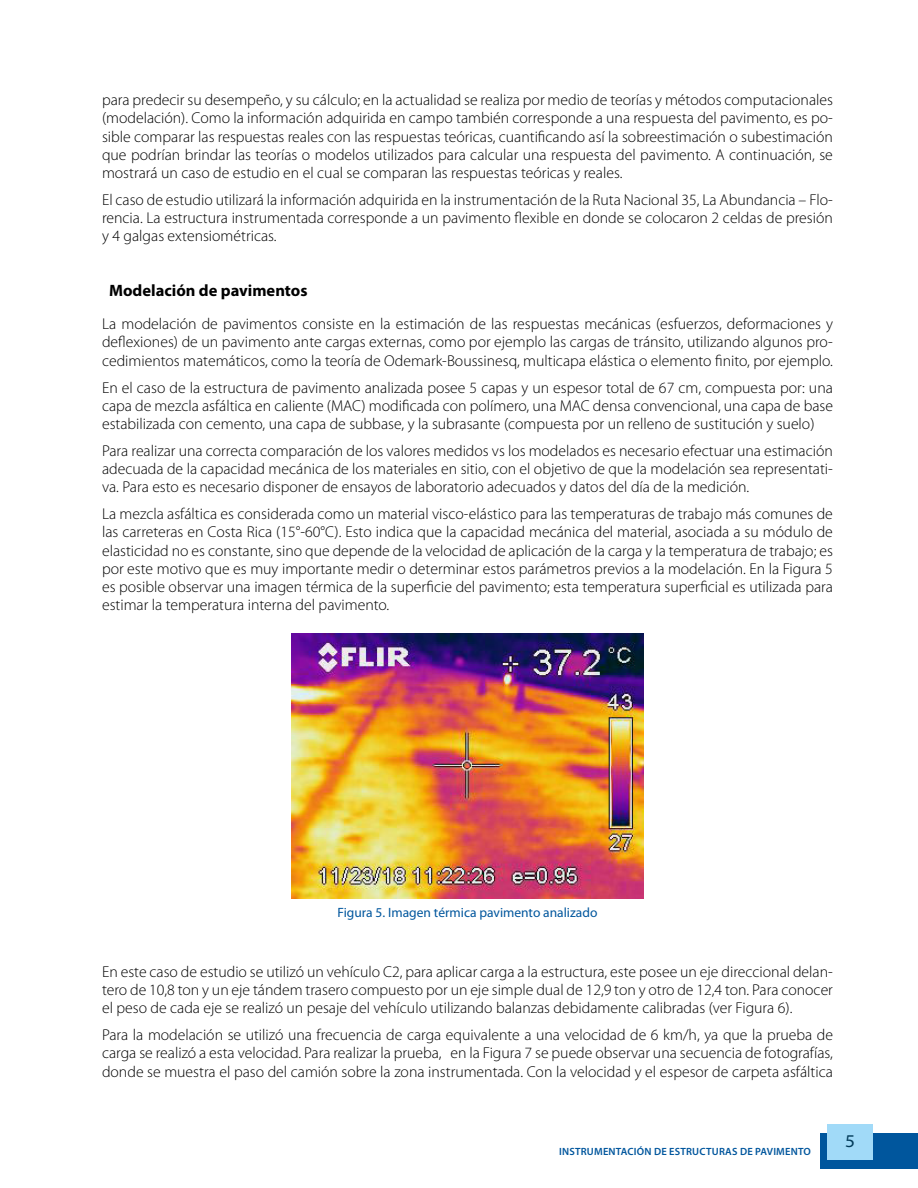
<style>
.page{position:relative;width:918px;height:1188px;background:#fff}
.page>*{position:absolute;margin:0;border:0;box-sizing:border-box;transform-origin:0 0}
.t1{font:semi-expanded 18px "Myriad Pro";color:#023b5a}
.t2{font:700 16.5px "Myriad Pro";color:#000}
.t3{font:300 15.75px/18.1px "Myriad Pro";color:#000;text-align:justify}
.t4{font:13.5px "Myriad Pro";color:#00569d}
.t5{font:600 10.5px "Myriad Pro";letter-spacing:.02em;color:#00569d}
</style>
<div class="page">
<div style="left:820px;top:1134px;width:98px;height:35px;background:#00569d"></div>
<div style="left:828px;top:1124px;width:45px;height:35px;background:#a1daf8"></div>
<img style="left:291px;top:634px;width:353px;height:264px">
<p class="t3" style="left:102px;top:91px;width:732px">para predecir su desempeño, y su cálculo; en la actualidad se realiza por medio de teorías y métodos computacionales (modelación). Como la información adquirida en campo también corresponde a una respuesta del pavimento, es po&shy;sible comparar las respuestas reales con las respuestas teóricas, cuantificando así la sobreestimación o subestimación que podrían brindar las teorías o modelos utilizados para calcular una respuesta del pavimento. A continuación, se mostrará un caso de estudio en el cual se comparan las respuestas teóricas y reales.</p>
<p class="t3" style="left:102px;top:191px;width:732px">El caso de estudio utilizará la información adquirida en la instrumentación de la Ruta Nacional 35, La Abundancia – Flo&shy;rencia. La estructura instrumentada corresponde a un pavimento flexible en donde se colocaron 2 celdas de presión y 4 galgas extensiométricas.</p>
<p class="t2" style="left:109px;top:280px;width:200px">Modelación de pavimentos</p>
<p class="t3" style="left:102px;top:315px;width:732px">La modelación de pavimentos consiste en la estimación de las respuestas mecánicas (esfuerzos, deformaciones y deflexiones) de un pavimento ante cargas externas, como por ejemplo las cargas de tránsito, utilizando algunos pro&shy;cedimientos matemáticos, como la teoría de Odemark-Boussinesq, multicapa elástica o elemento finito, por ejemplo.</p>
<p class="t3" style="left:102px;top:379px;width:732px">En el caso de la estructura de pavimento analizada posee 5 capas y un espesor total de 67 cm, compuesta por: una capa de mezcla asfáltica en caliente (MAC) modificada con polímero, una MAC densa convencional, una capa de base estabilizada con cemento, una capa de subbase, y la subrasante (compuesta por un relleno de sustitución y suelo)</p>
<p class="t3" style="left:102px;top:442px;width:732px">Para realizar una correcta comparación de los valores medidos vs los modelados es necesario efectuar una estimación adecuada de la capacidad mecánica de los materiales en sitio, con el objetivo de que la modelación sea representati&shy;va. Para esto es necesario disponer de ensayos de laboratorio adecuados y datos del día de la medición.</p>
<p class="t3" style="left:102px;top:505px;width:732px">La mezcla asfáltica es considerada como un material visco-elástico para las temperaturas de trabajo más comunes de las carreteras en Costa Rica (15°-60°C). Esto indica que la capacidad mecánica del material, asociada a su módulo de elasticidad no es constante, sino que depende de la velocidad de aplicación de la carga y la temperatura de trabajo; es por este motivo que es muy importante medir o determinar estos parámetros previos a la modelación. En la Figura 5 es posible observar una imagen térmica de la superficie del pavimento; esta temperatura superficial es utilizada para estimar la temperatura interna del pavimento.</p>
<p class="t4" style="left:338px;top:904px;width:261px">Figura 5. Imagen térmica pavimento analizado</p>
<p class="t3" style="left:102px;top:963px;width:732px">En este caso de estudio se utilizó un vehículo C2, para aplicar carga a la estructura, este posee un eje direccional delan&shy;tero de 10,8 ton y un eje tándem trasero compuesto por un eje simple dual de 12,9 ton y otro de 12,4 ton. Para conocer el peso de cada eje se realizó un pesaje del vehículo utilizando balanzas debidamente calibradas (ver Figura 6).</p>
<p class="t3" style="left:102px;top:1026px;width:733px">Para la modelación se utilizó una frecuencia de carga equivalente a una velocidad de 6 km/h, ya que la prueba de carga se realizó a esta velocidad. Para realizar la prueba, en la Figura 7 se puede observar una secuencia de fotografías, donde se muestra el paso del camión sobre la zona instrumentada. Con la velocidad y el espesor de carpeta asfáltica</p>
<p class="t5" style="left:559px;top:1144px;width:253px">INSTRUMENTACIÓN DE ESTRUCTURAS DE PAVIMENTO</p>
<p class="t1" style="left:845px;top:1131px;width:12px">5</p>
</div>
